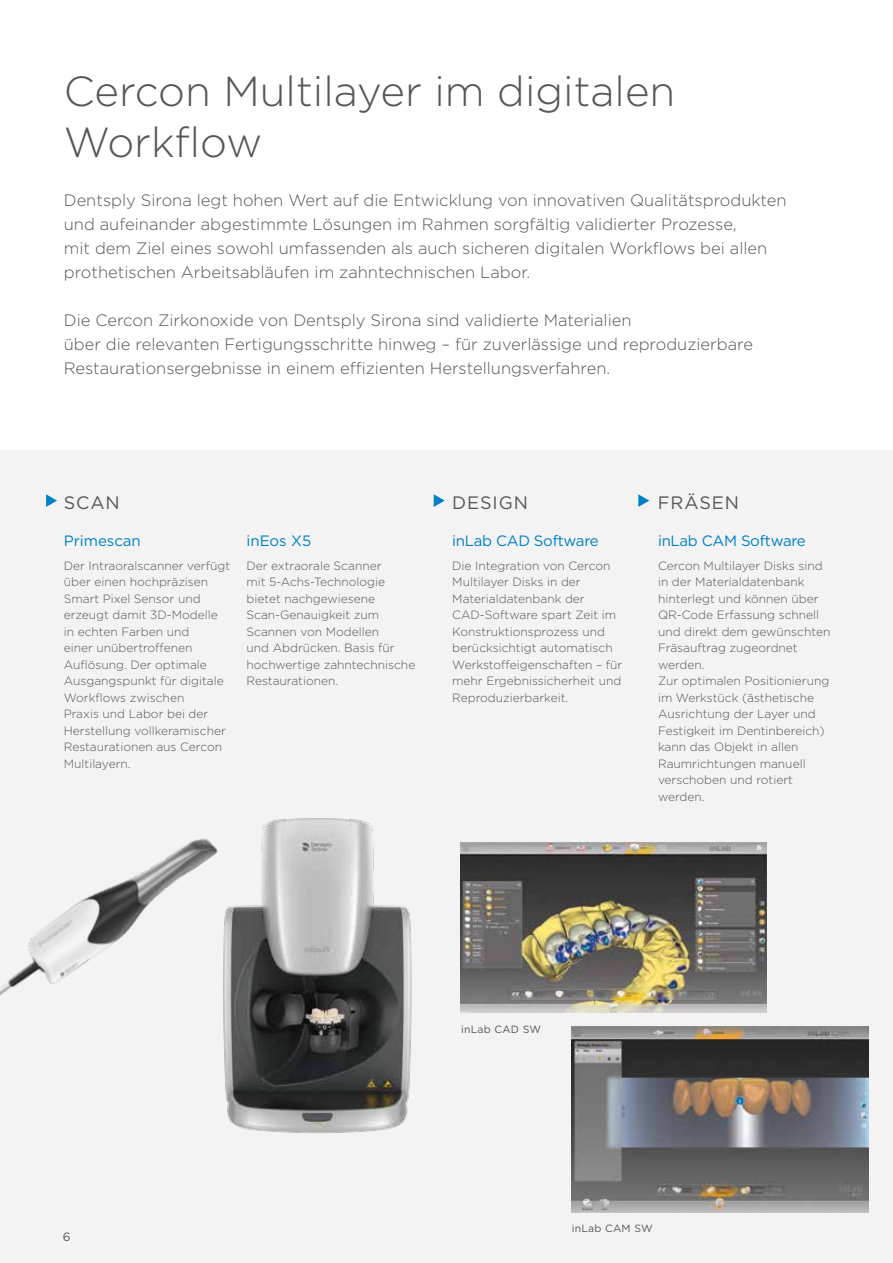
<style>
.page{position:relative;width:893px;height:1263px;background:#fff}
.page>*{position:absolute;margin:0;border:0;box-sizing:border-box;transform-origin:0 0}
.t1{font:300 42px/51px "Gotham";color:#565656}
.t2{font:18px "Gotham";letter-spacing:.05em;color:#565656}
.t3{font:300 16.5px/24px "Gotham";color:#565656}
.t4{font:15px "Gotham";letter-spacing:-.02em;color:#007fc7}
.t5{font:15px "Gotham";color:#007fc7}
.t6{font:300 12px/16.5px "Gotham";color:#565656}
.t7{font:12px "Gotham";color:#565656}
.t8{font:10.5px "Gotham";letter-spacing:.025em;color:#565656}
</style>
<div class="page">
<div style="left:0;top:450px;width:893px;height:813px;background:#f3f3f3"></div>
<img style="left:0;top:864px;width:157px;height:132px">
<img style="left:479px;top:842px;width:288px;height:171px">
<img style="left:572px;top:1026px;width:296px;height:186px">
<img style="left:157px;top:818px;width:322px;height:316px">
<svg style="left:434px;top:494px;width:11px;height:13px"></svg>
<svg style="left:46px;top:494px;width:11px;height:13px"></svg>
<svg style="left:638px;top:494px;width:11px;height:13px"></svg>
<h1 class="t1" style="left:64px;top:65px;width:613px">Cercon Multilayer im digitalen<br>Workflow</h1>
<p class="t3" style="left:64px;top:188px;width:724px">Dentsply Sirona legt hohen Wert auf die Entwicklung von innovativen Qualitätsprodukten und aufeinander abgestimmte Lösungen im Rahmen sorgfältig validierter Prozesse,<br>mit dem Ziel eines sowohl umfassenden als auch sicheren digitalen Workflows bei allen prothetischen Arbeitsabläufen im zahntechnischen Labor.</p>
<p class="t3" style="left:64px;top:308px;width:691px">Die Cercon Zirkonoxide von Dentsply Sirona sind validierte Materialien<br>über die relevanten Fertigungsschritte hinweg – für zuverlässige und reproduzierbare<br>Restaurationsergebnisse in einem effizienten Herstellungsverfahren.</p>
<h2 class="t2" style="left:64px;top:491px;width:57px">SCAN</h2>
<p class="t5" style="left:64px;top:531px;width:79px">Primescan</p>
<p class="t6" style="left:64px;top:557px;width:168px">Der Intraoralscanner verfügt über einen hochpräzisen<br>Smart Pixel Sensor und erzeugt damit 3D-Modelle in echten Farben und<br>einer unübertroffenen<br>Auflösung. Der optimale<br>Ausgangspunkt für digitale<br>Workflows zwischen<br>Praxis und Labor bei der<br>Herstellung vollkeramischer<br>Restaurationen aus Cercon<br>Multilayern.</p>
<p class="t4" style="left:246px;top:531px;width:66px">inEos X5</p>
<p class="t6" style="left:246px;top:557px;width:170px">Der extraorale Scanner<br>mit 5-Achs-Technologie bietet nachgewiesene<br>Scan-Genauigkeit zum<br>Scannen von Modellen<br>und Abdrücken. Basis für hochwertige zahntechnische<br>Restaurationen.</p>
<h2 class="t2" style="left:452px;top:491px;width:77px">DESIGN</h2>
<p class="t4" style="left:452px;top:531px;width:148px">inLab CAD Software</p>
<p class="t6" style="left:452px;top:557px;width:172px">Die Integration von Cercon<br>Multilayer Disks in der<br>Materialdatenbank der<br>CAD-Software spart Zeit im<br>Konstruktionsprozess und berücksichtigt automatisch<br>Werkstoffeigenschaften – für mehr Ergebnissicherheit und<br>Reproduzierbarkeit.</p>
<h2 class="t2" style="left:658px;top:491px;width:83px">FRÄSEN</h2>
<p class="t4" style="left:658px;top:531px;width:149px">inLab CAM Software</p>
<p class="t6" style="left:658px;top:557px;width:174px">Cercon Multilayer Disks sind in der Materialdatenbank hinterlegt und können über<br>QR-Code Erfassung schnell und direkt dem gewünschten<br>Fräsauftrag zugeordnet werden.<br>Zur optimalen Positionierung im Werkstück (ästhetische<br>Ausrichtung der Layer und<br>Festigkeit im Dentinbereich) kann das Objekt in allen<br>Raumrichtungen manuell verschoben und rotiert werden.</p>
<p class="t7" style="left:63px;top:1229px;width:9px">6</p>
<p class="t8" style="left:461px;top:1023px;width:82px">inLab CAD SW</p>
<p class="t8" style="left:572px;top:1222px;width:82px">inLab CAM SW</p>
</div>
